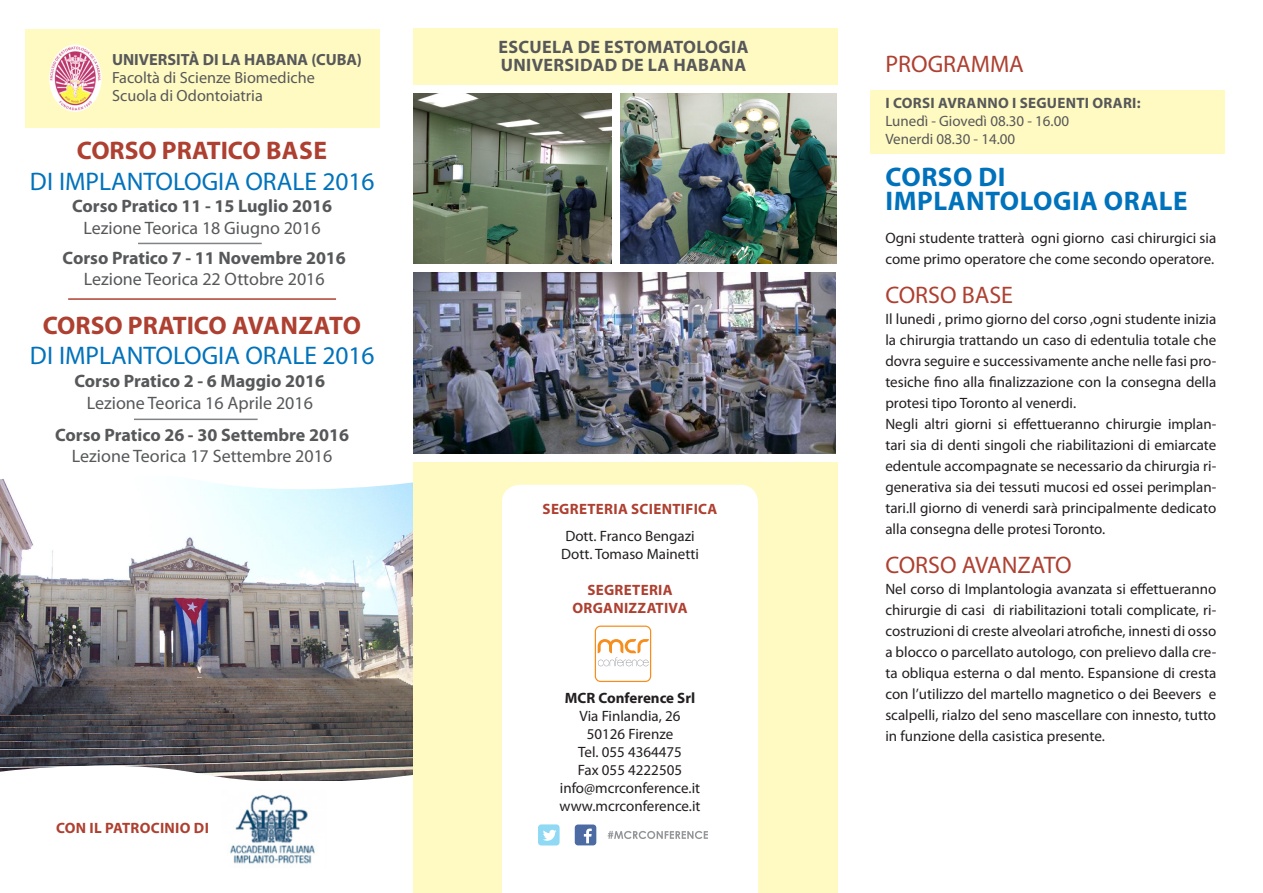
<style>
.page{position:relative;width:1263px;height:893px;background:#fff}
.page>*{position:absolute;margin:0;border:0;box-sizing:border-box;transform-origin:0 0}
.t1{font:700 27px "Myriad Pro";letter-spacing:.02em;color:#0072bc}
.t2{font:25.5px "Myriad Pro";color:#0072bc}
.t3{font:700 25.5px "Myriad Pro";color:#ae4031}
.t4{font:24px "Myriad Pro";color:#ae4031}
.t5{font:700 18px "Myriad Pro";color:#57585a}
.t6{font:18px "Myriad Pro";color:#57585a}
.t7{font:700 18px "Myriad Pro";letter-spacing:.02em;color:#57585a}
.t8{font:16.2px "Myriad Pro";color:#57585a}
.t9{font:700 16.2px "Myriad Pro";color:#57585a}
.t10{font:15px/21px "Myriad Pro";color:#231f20;text-align:justify}
.t11{font:700 15px "Myriad Pro";letter-spacing:.02em;color:#ae4031}
.t12{font:15px "Myriad Pro";color:#57585a}
.t13{font:700 15px "Myriad Pro";letter-spacing:.02em;color:#57585a}
.t14{font:700 15px "Myriad Pro";color:#231f20}
</style>
<div class="page">
<img style="left:0;top:507px;width:414px;height:248px">
<svg style="left:0;top:755px;width:414px;height:40px"></svg>
<svg style="left:0;top:462px;width:414px;height:45px"></svg>
<div style="left:25px;top:29px;width:354px;height:99px;background:#fffac1"></div>
<img style="left:49px;top:45px;width:53px;height:67px">
<img style="left:222px;top:789px;width:105px;height:75px">
<hr style="left:68px;top:298px;width:268px;height:2px;background:#ae4031">
<div style="left:414px;top:462px;width:424px;height:431px;background:#fffac1"></div>
<div style="left:502px;top:485px;width:256px;height:408px;background:#fff"></div>
<div style="left:414px;top:28px;width:424px;height:57px;background:#fffac1"></div>
<div style="left:871px;top:90px;width:354px;height:64px;background:#fffac1"></div>
<svg style="left:608px;top:831px;width:100px;height:8px"></svg>
<div style="left:575px;top:824px;width:21px;height:21px;background:#4d6ba3;border-radius:3px"></div>
<svg style="left:584px;top:829px;width:8px;height:14px"></svg>
<div style="left:538px;top:824px;width:22px;height:21px;background:#8fd9f5;border-radius:3px"></div>
<svg style="left:543px;top:830px;width:13px;height:11px"></svg>
<svg style="left:595px;top:626px;width:56px;height:56px"></svg>
<img style="left:414px;top:272px;width:422px;height:181px">
<img style="left:620px;top:93px;width:217px;height:170px">
<img style="left:414px;top:93px;width:198px;height:170px">
<hr style="left:134px;top:419px;width:124px;height:1px;background:#808285">
<hr style="left:138px;top:243px;width:124px;height:1px;background:#808285">
<p class="t9" style="left:112px;top:49px;width:251px">UNIVERSITÀ DI LA HABANA (CUBA)</p>
<p class="t8" style="left:112px;top:68px;width:204px">Facoltà di Scienze Biomediche</p>
<p class="t8" style="left:112px;top:86px;width:152px">Scuola di Odontoiatria</p>
<p class="t3" style="left:77px;top:134px;width:252px">CORSO PRATICO BASE</p>
<p class="t2" style="left:30px;top:166px;width:346px">DI IMPLANTOLOGIA ORALE 2016</p>
<p class="t5" style="left:72px;top:194px;width:261px">Corso Pratico 11 - 15 Luglio 2016</p>
<p class="t6" style="left:84px;top:217px;width:239px">Lezione Teorica 18 Giugno 2016</p>
<p class="t5" style="left:63px;top:246px;width:285px">Corso Pratico 7 - 11 Novembre 2016</p>
<p class="t6" style="left:84px;top:268px;width:242px">Lezione Teorica 22 Ottobre 2016</p>
<p class="t3" style="left:43px;top:308px;width:320px">CORSO PRATICO AVANZATO</p>
<p class="t2" style="left:30px;top:340px;width:346px">DI IMPLANTOLOGIA ORALE 2016</p>
<p class="t5" style="left:75px;top:370px;width:252px">Corso Pratico 2 - 6 Maggio 2016</p>
<p class="t6" style="left:87px;top:392px;width:228px">Lezione Teorica 16 Aprile 2016</p>
<p class="t5" style="left:55px;top:423px;width:295px">Corso Pratico 26 - 30 Settembre 2016</p>
<p class="t6" style="left:72px;top:445px;width:262px">Lezione Teorica 17 Settembre 2016</p>
<p class="t11" style="left:56px;top:818px;width:154px">CON IL PATROCINIO DI</p>
<p class="t7" style="left:498px;top:35px;width:251px">ESCUELA DE ESTOMATOLOGIA</p>
<p class="t7" style="left:501px;top:53px;width:247px">UNIVERSIDAD DE LA HABANA</p>
<p class="t4" style="left:885px;top:49px;width:140px">PROGRAMMA</p>
<p class="t13" style="left:885px;top:93px;width:257px">I CORSI AVRANNO I SEGUENTI ORARI:</p>
<p class="t12" style="left:885px;top:112px;width:185px">Lunedì - Giovedì 08.30 - 16.00</p>
<p class="t12" style="left:885px;top:130px;width:131px">Venerdi 08.30 - 14.00</p>
<p class="t1" style="left:886px;top:160px;width:121px">CORSO DI</p>
<p class="t1" style="left:886px;top:184px;width:304px">IMPLANTOLOGIA ORALE</p>
<p class="t10" style="left:885px;top:227px;width:332px">Ogni studente tratterà ogni giorno casi chirurgici sia come primo operatore che come secondo operatore.</p>
<p class="t4" style="left:885px;top:280px;width:129px">CORSO BASE</p>
<p class="t10" style="left:885px;top:308px;width:332px">Il lunedi , primo giorno del corso ,ogni studente inizia la chirurgia trattando un caso di edentulia totale che dovra seguire e successivamente anche nelle fasi pro&shy;tesiche fino alla finalizzazione con la consegna della protesi tipo Toronto al venerdi.</p>
<p class="t10" style="left:885px;top:413px;width:332px">Negli altri giorni si effettueranno chirurgie implan&shy;tari sia di denti singoli che riabilitazioni di emiarcate edentule accompagnate se necessario da chirurgia ri&shy;generativa sia dei tessuti mucosi ed ossei perimplan&shy;tari.Il giorno di venerdi sarà principalmente dedicato alla consegna delle protesi Toronto.</p>
<p class="t4" style="left:885px;top:550px;width:188px">CORSO AVANZATO</p>
<p class="t10" style="left:885px;top:578px;width:332px">Nel corso di Implantologia avanzata si effettueranno chirurgie di casi di riabilitazioni totali complicate, ri&shy;costruzioni di creste alveolari atrofiche, innesti di osso a blocco o parcellato autologo, con prelievo dalla cre&shy;ta obliqua esterna o dal mento. Espansione di cresta con l’utilizzo del martello magnetico o dei Beevers e scalpelli, rialzo del seno mascellare con innesto, tutto in funzione della casistica presente.</p>
<p class="t11" style="left:543px;top:499px;width:176px">SEGRETERIA SCIENTIFICA</p>
<p class="t10" style="left:565px;top:525px;width:131px">Dott. Franco Bengazi</p>
<p class="t10" style="left:561px;top:543px;width:139px">Dott. Tomaso Mainetti</p>
<p class="t11" style="left:587px;top:580px;width:87px">SEGRETERIA</p>
<p class="t11" style="left:572px;top:598px;width:116px">ORGANIZZATIVA</p>
<p class="t14" style="left:565px;top:688px;width:132px">MCR Conference Srl</p>
<p class="t10" style="left:580px;top:705px;width:102px">Via Finlandia, 26</p>
<p class="t10" style="left:587px;top:723px;width:88px">50126 Firenze</p>
<p class="t10" style="left:578px;top:741px;width:105px">Tel. 055 4364475</p>
<p class="t10" style="left:578px;top:759px;width:106px">Fax 055 4222505</p>
<p class="t10" style="left:560px;top:777px;width:142px">info@mcrconference.it</p>
<p class="t10" style="left:559px;top:795px;width:143px">www.mcrconference.it</p>
</div>
